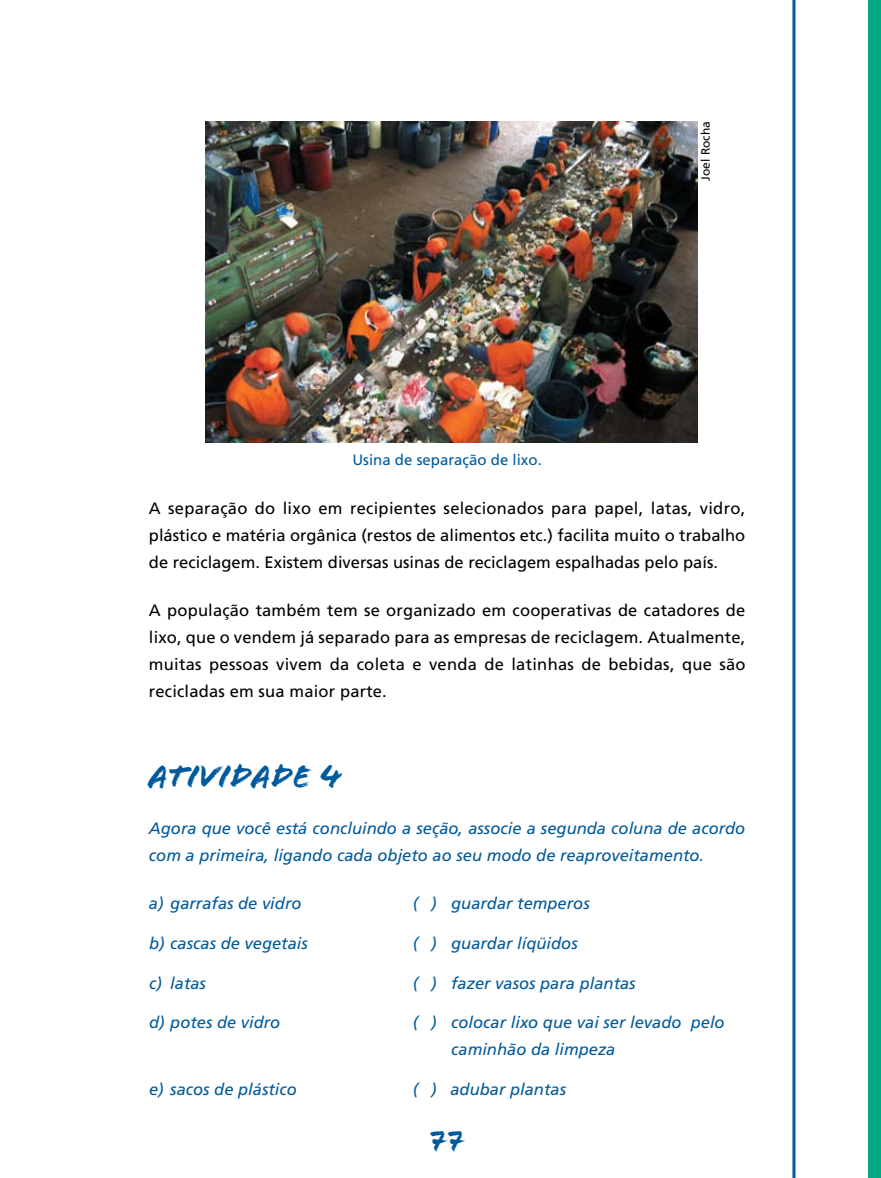
<style>
.page{position:relative;width:881px;height:1178px;background:#fff}
.page>*{position:absolute;margin:0;border:0;box-sizing:border-box;transform-origin:0 0}
.t1{font:33px "Flood";color:#005a9c}
.t2{font:27px "Flood";color:#005a9c}
.t3{font:16.5px/27px "Frutiger";letter-spacing:.005em;color:#000;text-align:justify}
.t4{font:italic 16.5px/27px "Frutiger";color:#005a9c}
.t5{font:15px "Frutiger";color:#005a9c}
.t6{font:12px "Frutiger";color:#000}
</style>
<div class="page">
<div style="left:867px;top:0;width:13px;height:1178px;background:#00a886"></div>
<hr style="left:792px;top:0;width:3px;height:1178px;background:#005a9c">
<img style="left:205px;top:121px;width:492px;height:321px">
<p class="t6" style="left:698px;top:181px;width:61px;rotate:-90deg">Joel Rocha</p>
<p class="t5" style="left:352px;top:451px;width:191px">Usina de separação de lixo.</p>
<p class="t3" style="left:149px;top:494px;width:597px">A separação do lixo em recipientes selecionados para papel, latas, vidro, plástico e matéria orgânica (restos de alimentos etc.) facilita muito o trabalho de reciclagem. Existem diversas usinas de reciclagem espalhadas pelo país.</p>
<p class="t3" style="left:149px;top:597px;width:598px">A população também tem se organizado em cooperativas de catadores de lixo, que o vendem já separado para as empresas de reciclagem. Atualmente, muitas pessoas vivem da coleta e venda de latinhas de bebidas, que são recicladas em sua maior parte.</p>
<h1 class="t1" style="left:149px;top:757px;width:195px">ATIVIDADE 4</h1>
<p class="t4" style="left:149px;top:815px;width:597px">Agora que você está concluindo a seção, associe a segunda coluna de acordo com a primeira, ligando cada objeto ao seu modo de reaproveitamento.</p>
<p class="t4" style="left:149px;top:890px;width:154px">a) garrafas de vidro</p>
<p class="t4" style="left:412px;top:890px;width:178px">( ) guardar temperos</p>
<p class="t4" style="left:149px;top:929px;width:160px">b) cascas de vegetais</p>
<p class="t4" style="left:412px;top:929px;width:166px">( ) guardar líqüidos</p>
<p class="t4" style="left:149px;top:969px;width:58px">c) latas</p>
<p class="t4" style="left:412px;top:969px;width:224px">( ) fazer vasos para plantas</p>
<p class="t4" style="left:149px;top:1009px;width:133px">d) potes de vidro</p>
<p class="t4" style="left:451px;top:1009px;width:275px;text-indent:-38px">( ) colocar lixo que vai ser levado pelo caminhão da limpeza</p>
<p class="t4" style="left:149px;top:1076px;width:149px">e) sacos de plástico</p>
<p class="t4" style="left:412px;top:1076px;width:155px">( ) adubar plantas</p>
<h2 class="t2" style="left:429px;top:1123px;width:37px">77</h2>
</div>
